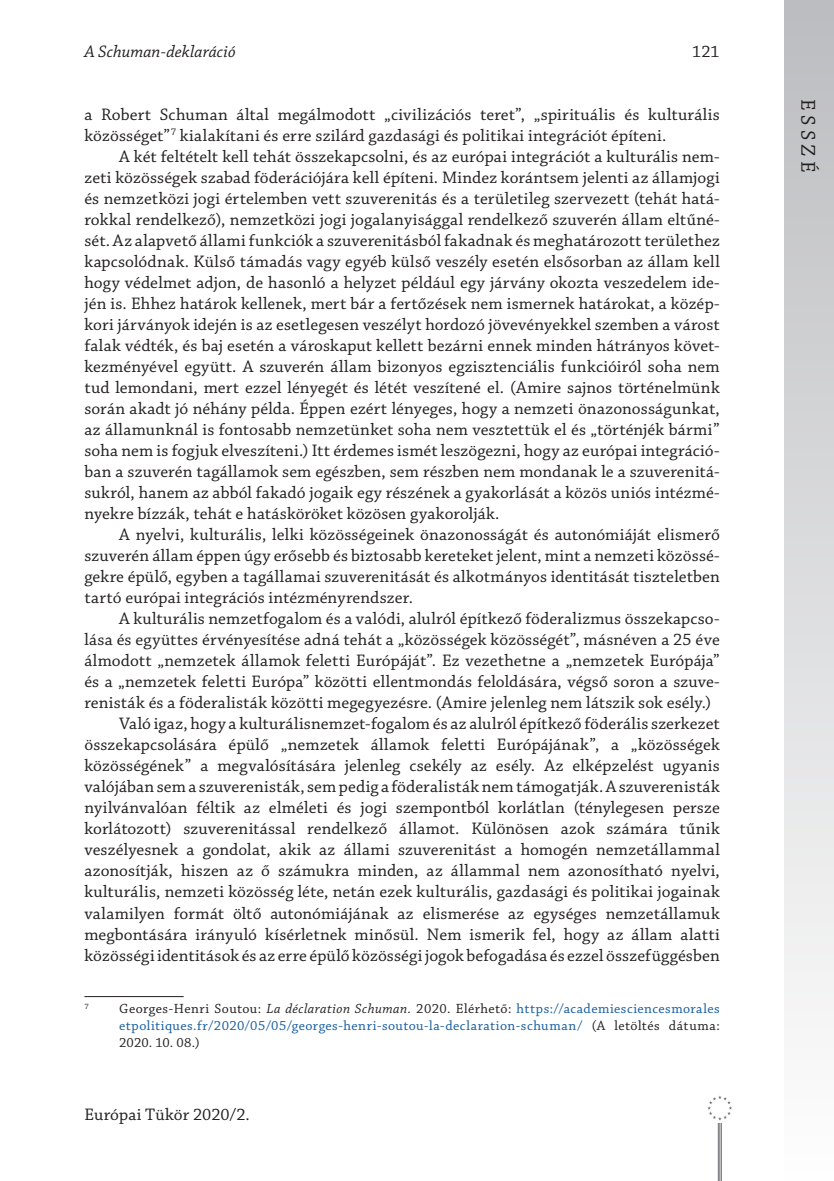
<style>
.page{position:relative;width:834px;height:1181px;background:#fff}
.page>*{position:absolute;margin:0;border:0;box-sizing:border-box;transform-origin:0 0}
.t1{font:21px "Chaparral Pro";letter-spacing:.205em;color:#231f20}
.t2{font:17.5px/21px "Chaparral Pro";letter-spacing:.005em;color:#231f20;text-align:justify}
.t3{font:italic 17.5px "Chaparral Pro";letter-spacing:.005em;color:#231f20}
.t4{font:14px/16.8px "Chaparral Pro";letter-spacing:.025em;color:#175d9e;text-align:justify}
.t5{font:8.22px "Chaparral Pro";color:#231f20}
.s1{color:#231f20}
.s2{font-style:italic;color:#231f20}
</style>
<div class="page">
<div style="left:784px;top:0;width:49px;height:1181px;background:linear-gradient(to bottom,#bbbcbf,#fefefe)"></div>
<hr style="left:717px;top:1107px;width:1px;height:74px;background:#6c6d70">
<hr style="left:719px;top:1107px;width:1px;height:74px;background:#6c6d70">
<hr style="left:720px;top:1107px;width:1px;height:74px;background:#6c6d70">
<div style="left:704px;top:1093px;width:30px;height:29px;background:#fff"></div>
<svg style="left:707px;top:1095px;width:25px;height:25px"></svg>
<hr style="left:84px;top:996px;width:100px;height:1px;background:#231f20">
<p class="t3" style="left:84px;top:42px;width:153px">A Schuman-deklaráció</p>
<p class="t2" style="left:692px;top:42px;width:29px">121</p>
<p class="t2" style="left:84px;top:105px;width:636px">a Robert Schuman által megálmodott „civilizációs teret”, „spirituális és kulturális közösséget”<sup>7</sup> kialakítani és erre szilárd gazdasági és politikai integrációt építeni.</p>
<p class="t2" style="left:84px;top:147px;width:636px;text-indent:35px">A két feltételt kell tehát összekapcsolni, és az európai integrációt a kulturális nem&shy;zeti közösségek szabad föderációjára kell építeni. Mindez korántsem jelenti az államjogi és nemzetközi jogi értelemben vett szuverenitás és a területileg szervezett (tehát hatá&shy;rokkal rendelkező), nemzetközi jogi jogalanyisággal rendelkező szuverén állam eltűné&shy;sét. Az alapvető állami funkciók a szuverenitásból fakadnak és meghatározott területhez kapcsolódnak. Külső támadás vagy egyéb külső veszély esetén elsősorban az állam kell hogy védelmet adjon, de hasonló a helyzet például egy járvány okozta veszedelem ide&shy;jén is. Ehhez határok kellenek, mert bár a fertőzések nem ismernek határokat, a közép&shy;kori járványok idején is az esetlegesen veszélyt hordozó jövevényekkel szemben a várost falak védték, és baj esetén a városkaput kellett bezárni ennek minden hátrányos követ&shy;kezményével együtt. A szuverén állam bizonyos egzisztenciális funkcióiról soha nem tud lemondani, mert ezzel lényegét és létét veszítené el. (Amire sajnos történelmünk során akadt jó néhány példa. Éppen ezért lényeges, hogy a nemzeti önazonosságunkat, az államunknál is fontosabb nemzetünket soha nem vesztettük el és „történjék bármi” soha nem is fogjuk elveszíteni.) Itt érdemes ismét leszögezni, hogy az európai integráció&shy;ban a szuverén tagállamok sem egészben, sem részben nem mondanak le a szuverenitá&shy;sukról, hanem az abból fakadó jogaik egy részének a gyakorlását a közös uniós intézmé&shy;nyekre bízzák, tehát e hatásköröket közösen gyakorolják.</p>
<p class="t2" style="left:84px;top:525px;width:636px;text-indent:35px">A nyelvi, kulturális, lelki közösségeinek önazonosságát és autonómiáját elismerő szuverén állam éppen úgy erősebb és biztosabb kereteket jelent, mint a nemzeti közössé&shy;gekre épülő, egyben a tagállamai szuverenitását és alkotmányos identitását tiszteletben tartó európai integrációs intézményrendszer.</p>
<p class="t2" style="left:119px;top:609px;width:602px">A kulturális nemzetfogalom és a valódi, alulról építkező föderalizmus összekapcso-</p>
<p class="t2" style="left:84px;top:630px;width:636px">lása és együttes érvényesítése adná tehát a „közösségek közösségét”, másnéven a 25 éve</p>
<p class="t2" style="left:84px;top:651px;width:636px">álmodott „nemzetek államok feletti Európáját”. Ez vezethetne a „nemzetek Európája”</p>
<p class="t2" style="left:84px;top:672px;width:636px">és a „nemzetek feletti Európa” közötti ellentmondás feloldására, végső soron a szuve-</p>
<p class="t2" style="left:84px;top:693px;width:628px">renisták és a föderalisták közötti megegyezésre. (Amire jelenleg nem látszik sok esély.)</p>
<p class="t2" style="left:119px;top:714px;width:602px">Való igaz, hogy a kulturálisnemzet-fogalom és az alulról építkező föderális szerkezet</p>
<p class="t2" style="left:84px;top:735px;width:636px">összekapcsolására épülő „nemzetek államok feletti Európájának”, a „közösségek</p>
<p class="t2" style="left:84px;top:756px;width:636px">közösségének” a megvalósítására jelenleg csekély az esély. Az elképzelést ugyanis</p>
<p class="t2" style="left:84px;top:777px;width:637px">valójában sem a szuverenisták, sem pedig a föderalisták nem támogatják. A szuverenisták</p>
<p class="t2" style="left:84px;top:798px;width:636px">nyilvánvalóan féltik az elméleti és jogi szempontból korlátlan (ténylegesen persze</p>
<p class="t2" style="left:84px;top:819px;width:636px">korlátozott) szuverenitással rendelkező államot. Különösen azok számára tűnik</p>
<p class="t2" style="left:84px;top:840px;width:636px">veszélyesnek a gondolat, akik az állami szuverenitást a homogén nemzetállammal</p>
<p class="t2" style="left:84px;top:861px;width:637px">azonosítják, hiszen az ő számukra minden, az állammal nem azonosítható nyelvi,</p>
<p class="t2" style="left:84px;top:882px;width:637px">kulturális, nemzeti közösség léte, netán ezek kulturális, gazdasági és politikai jogainak</p>
<p class="t2" style="left:84px;top:903px;width:636px">valamilyen formát öltő autonómiájának az elismerése az egységes nemzetállamuk</p>
<p class="t2" style="left:84px;top:924px;width:636px">megbontására irányuló kísérletnek minősül. Nem ismerik fel, hogy az állam alatti</p>
<p class="t2" style="left:84px;top:945px;width:636px">közösségi identitások és az erre épülő közösségi jogok befogadása és ezzel összefüggésben</p>
<p class="t5" style="left:84px;top:1001px;width:6px">7</p>
<p class="t4" style="left:119px;top:1001px;width:602px"><span class="s1">Georges-Henri Soutou:</span> <span class="s2">La déclaration Schuman.</span> <span class="s1">2020. Elérhető:</span> https://academiesciencesmorales etpolitiques.fr/2020/05/05/georges-henri-soutou-la-declaration-schuman/ <span class="s1">(A letöltés dátuma:<br>2020. 10. 08.)</span></p>
<p class="t2" style="left:84px;top:1105px;width:167px">Európai Tükör 2020/2.</p>
<p class="t1" style="left:819px;top:99px;width:75px;rotate:90deg">ESSZÉ</p>
</div>
